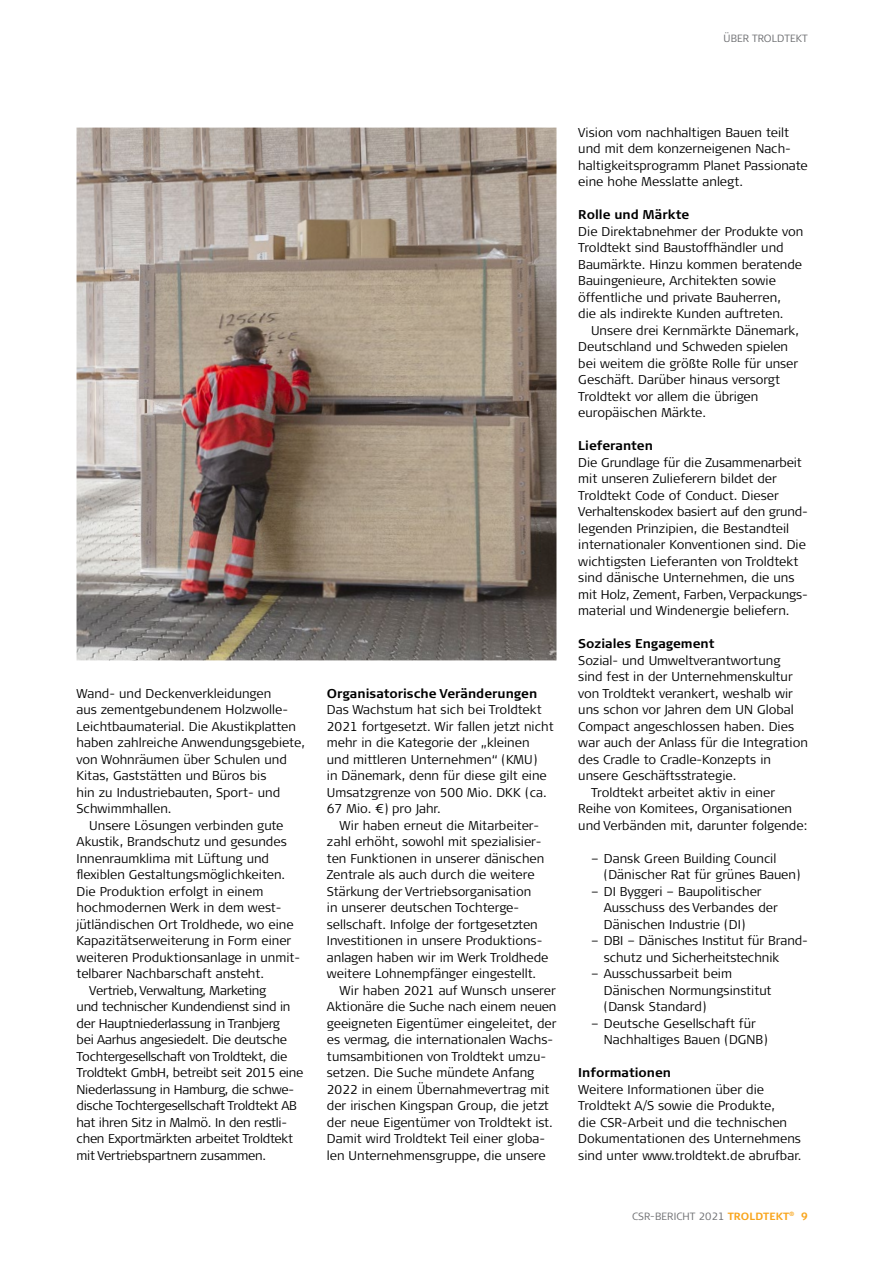
<style>
.page{position:relative;width:893px;height:1263px;background:#fff}
.page>*{position:absolute;margin:0;border:0;box-sizing:border-box;transform-origin:0 0}
.Brød{font:300 12.75px/16.5px "Signa Pro";color:#000}
.brød_start{font:300 12.75px/16.5px "Signa Pro";color:#000}
.Brød-2{font:300 12.75px/16.5px "Signa Pro";letter-spacing:-.02em;color:#000}
.mellemrubkrik{font:700 12.75px "Signa Pro";color:#000}
.t1{font:300 10.5px "Signa Pro";letter-spacing:.01em;color:#6c6d70}
.s1{font-weight:700;color:#f9a51b}
</style>
<div class="page">
<img style="left:77px;top:128px;width:479px;height:532px">
<p class="t1" style="left:724px;top:31px;width:86px">ÜBER TROLDTEKT</p>
<p class="brød_start" style="left:77px;top:684px;width:230px">Wand- und Deckenverkleidungen<br>aus zementgebundenem Holzwolle-<br>Leichtbaumaterial. Die Akustikplatten haben zahlreiche Anwendungsgebiete, von Wohnräumen über Schulen und<br>Kitas, Gaststätten und Büros bis<br>hin zu Industriebauten, Sport- und<br>Schwimmhallen.</p>
<p class="Brød" style="left:77px;top:816px;width:225px;text-indent:13px">Unsere Lösungen verbinden gute Akustik, Brandschutz und gesundes Innenraumklima mit Lüftung und flexiblen Gestaltungsmöglichkeiten.<br>Die Produktion erfolgt in einem hochmodernen Werk in dem west&shy;jütländischen Ort Troldhede, wo eine Kapazitätserweiterung in Form einer weiteren Produktionsanlage in unmit&shy;telbarer Nachbarschaft ansteht.</p>
<p class="Brød-2" style="left:77px;top:981px;width:228px;text-indent:13px">Vertrieb, Verwaltung, Marketing<br>und technischer Kundendienst sind in der Hauptniederlassung in Tranbjerg<br>bei Aarhus angesiedelt. Die deutsche Tochtergesellschaft von Troldtekt, die Troldtekt GmbH, betreibt seit 2015 eine Niederlassung in Hamburg, die schwe&shy;dische Tochtergesellschaft Troldtekt AB hat ihren Sitz in Malmö. In den restli&shy;chen Exportmärkten arbeitet Troldtekt mit Vertriebspartnern zusammen.</p>
<p class="mellemrubkrik" style="left:327px;top:684px;width:212px">Organisatorische Veränderungen</p>
<p class="brød_start" style="left:327px;top:701px;width:228px">Das Wachstum hat sich bei Troldtekt 2021 fortgesetzt. Wir fallen jetzt nicht mehr in die Kategorie der „kleinen und mittleren Unternehmen“ (KMU)<br>in Dänemark, denn für diese gilt eine Umsatzgrenze von 500 Mio. DKK (ca.<br>67 Mio. €) pro Jahr.</p>
<p class="Brød" style="left:327px;top:816px;width:223px;text-indent:13px">Wir haben erneut die Mitarbeiter&shy;zahl erhöht, sowohl mit spezialisier&shy;ten Funktionen in unserer dänischen Zentrale als auch durch die weitere Stärkung der Vertriebsorganisation<br>in unserer deutschen Tochterge&shy;sellschaft. Infolge der fortgesetzten Investitionen in unsere Produktions&shy;anlagen haben wir im Werk Troldhede weitere Lohnempfänger eingestellt.</p>
<p class="Brød" style="left:327px;top:981px;width:231px;text-indent:13px">Wir haben 2021 auf Wunsch unserer Aktionäre die Suche nach einem neuen geeigneten Eigentümer eingeleitet, der es vermag, die internationalen Wachs&shy;tumsambitionen von Troldtekt umzu&shy;setzen. Die Suche mündete Anfang 2022 in einem Übernahmevertrag mit der irischen Kingspan Group, die jetzt der neue Eigentümer von Troldtekt ist.<br>Damit wird Troldtekt Teil einer globa&shy;len Unternehmensgruppe, die unsere</p>
<p class="Brød" style="left:578px;top:123px;width:231px">Vision vom nachhaltigen Bauen teilt und mit dem konzerneigenen Nach&shy;haltigkeitsprogramm Planet Passionate eine hohe Messlatte anlegt.</p>
<p class="mellemrubkrik" style="left:578px;top:206px;width:112px">Rolle und Märkte</p>
<p class="brød_start" style="left:578px;top:222px;width:226px">Die Direktabnehmer der Produkte von Troldtekt sind Baustoffhändler und Baumärkte. Hinzu kommen beratende Bauingenieure, Architekten sowie öffentliche und private Bauherren,<br>die als indirekte Kunden auftreten.</p>
<p class="Brød" style="left:578px;top:321px;width:222px;text-indent:13px">Unsere drei Kernmärkte Dänemark,<br>Deutschland und Schweden spielen bei weitem die größte Rolle für unser<br>Geschäft. Darüber hinaus versorgt<br>Troldtekt vor allem die übrigen europäischen Märkte.</p>
<p class="mellemrubkrik" style="left:578px;top:437px;width:76px">Lieferanten</p>
<p class="brød_start" style="left:578px;top:453px;width:231px">Die Grundlage für die Zusammenarbeit mit unseren Zulieferern bildet der Troldtekt Code of Conduct. Dieser Verhaltenskodex basiert auf den grund&shy;legenden Prinzipien, die Bestandteil internationaler Konventionen sind. Die wichtigsten Lieferanten von Troldtekt sind dänische Unternehmen, die uns mit Holz, Zement, Farben, Verpackungs&shy;material und Windenergie beliefern.</p>
<p class="mellemrubkrik" style="left:578px;top:635px;width:138px">Soziales Engagement</p>
<p class="brød_start" style="left:578px;top:651px;width:231px">Sozial- und Umweltverantwortung<br>sind fest in der Unternehmenskultur von Troldtekt verankert, weshalb wir uns schon vor Jahren dem UN Global Compact angeschlossen haben. Dies war auch der Anlass für die Integration des Cradle to Cradle-Konzepts in unsere Geschäftsstrategie.</p>
<p class="Brød" style="left:578px;top:783px;width:230px;text-indent:13px">Troldtekt arbeitet aktiv in einer<br>Reihe von Komitees, Organisationen und Verbänden mit, darunter folgende:</p>
<p class="Brød" style="left:604px;top:849px;width:198px;text-indent:-13px">– Dansk Green Building Council (Dänischer Rat für grünes Bauen)</p>
<p class="Brød" style="left:604px;top:882px;width:175px;text-indent:-13px">– DI Byggeri – Baupolitischer<br>Ausschuss des Verbandes der<br>Dänischen Industrie (DI)</p>
<p class="Brød" style="left:604px;top:932px;width:206px;text-indent:-13px">– DBI – Dänisches Institut für Brand&shy;schutz und Sicherheitstechnik</p>
<p class="Brød" style="left:604px;top:965px;width:169px;text-indent:-13px">– Ausschussarbeit beim<br>Dänischen Normungsinstitut (Dansk Standard)</p>
<p class="Brød" style="left:604px;top:1014px;width:166px;text-indent:-13px">– Deutsche Gesellschaft für<br>Nachhaltiges Bauen (DGNB)</p>
<p class="mellemrubkrik" style="left:578px;top:1064px;width:94px">Informationen</p>
<p class="brød_start" style="left:578px;top:1080px;width:225px">Weitere Informationen über die Troldtekt A/S sowie die Produkte,<br>die CSR-Arbeit und die technischen Dokumentationen des Unternehmens sind unter www.troldtekt.de abrufbar.</p>
<p class="t1" style="left:632px;top:1208px;width:177px">CSR-BERICHT 2021 <span class="s1">TROLDTEKT</span><sup>®</sup> <span class="s1">9</span></p>
</div>
